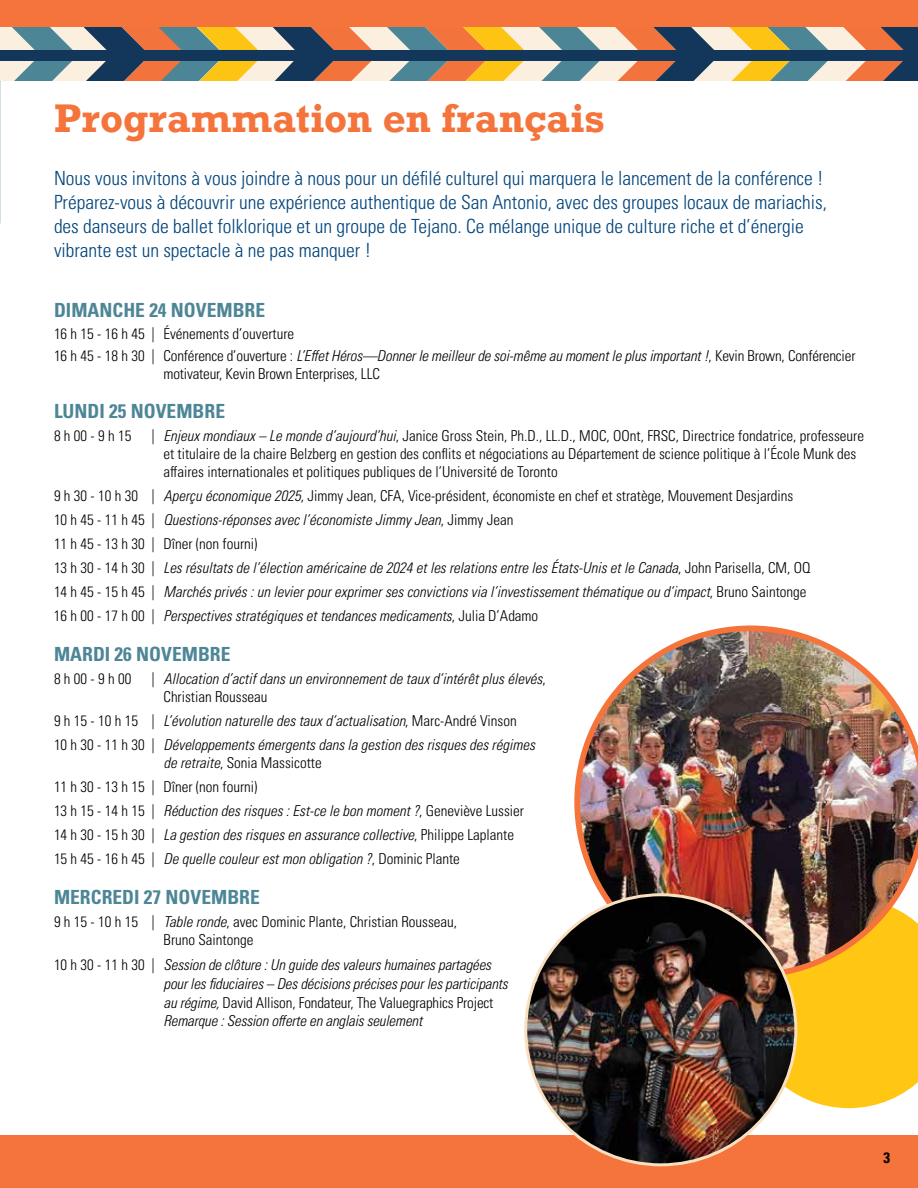
<style>
.page{position:relative;width:918px;height:1188px;background:#fff}
.page>*{position:absolute;margin:0;border:0;box-sizing:border-box;transform-origin:0 0}
.t1{font:700 37.5px "Rockwell";letter-spacing:.005em;color:#f4743c}
.t2{font:300 condensed 19.5px/24px "Univers LT Pro";color:#00447c}
.t3{font:700 condensed 19.5px "Univers LT Pro";color:#4d8696}
.t4{font:italic 300 condensed 15px/24px "Univers LT Pro";color:#000}
.t5{font:300 condensed 15px/24px "Univers LT Pro";color:#000}
.t6{font:700 condensed 15px "Univers LT Pro";color:#fff}
.s1{font-style:italic}
.s2{font-style:normal}
.s3{color:#000}
</style>
<div class="page">
<div style="left:0;top:0;width:918px;height:27px;background:#f4743c"></div>
<svg style="left:772px;top:978px;width:146px;height:130px;background:#feca25"></svg>
<div style="left:0;top:1136px;width:918px;height:52px;background:#f4743c"></div>
<svg style="left:0;top:27px;width:918px;height:54px;background:#ae9c80"></svg>
<div style="left:0;top:50px;width:918px;height:10px;background:#13375b"></div>
<img style="left:574px;top:625px;width:344px;height:353px">
<img style="left:526px;top:895px;width:270px;height:270px;border-radius:135px">
<h1 class="t1" style="left:54px;top:94px;width:552px">Programmation en français</h1>
<p class="t2" style="left:54px;top:165px;width:775px">Nous vous invitons à vous joindre à nous pour un défilé culturel qui marquera le lancement de la conférence !<br>Préparez-vous à découvrir une expérience authentique de San Antonio, avec des groupes locaux de mariachis, des danseurs de ballet folklorique et un groupe de Tejano. Ce mélange unique de culture riche et d’énergie vibrante est un spectacle à ne pas manquer !</p>
<h2 class="t3" style="left:54px;top:298px;width:213px">DIMANCHE 24 NOVEMBRE</h2>
<p class="t5" style="left:54px;top:322px;width:803px;line-height:22.4px">16 h 15 - 16 h 45 | Événements d’ouverture<br>16 h 45 - 18 h 30 | Conférence d’ouverture : <span class="s1">L’Effet Héros—Donner le meilleur de soi-même au moment le plus important !</span>, Kevin Brown, Conférencier</p>
<p class="t5" style="left:164px;top:361px;width:218px">motivateur, Kevin Brown Enterprises, LLC</p>
<h2 class="t3" style="left:54px;top:399px;width:173px">LUNDI 25 NOVEMBRE</h2>
<p class="t5" style="left:54px;top:423px;width:79px">8 h 00 - 9 h 15</p>
<p class="t5" style="left:164px;top:426px;width:702px;line-height:18px;text-indent:-12px">| <span class="s1">Enjeux mondiaux – Le monde d’aujourd’hui</span>, Janice Gross Stein, Ph.D., LL.D., MOC, OOnt, FRSC, Directrice fondatrice, professeure et titulaire de la chaire Belzberg en gestion des conflits et négociations au Département de science politique à l’École Munk des affaires internationales et politiques publiques de l’Université de Toronto</p>
<p class="t4" style="left:54px;top:483px;width:758px"><span class="s2">9 h 30 - 10 h 30 |</span> Aperçu économique 2025<span class="s2">, Jimmy Jean, CFA, Vice-président, économiste en chef et stratège, Mouvement Desjardins<br>10 h 45 - 11 h 45 |</span> Questions-réponses avec l’économiste Jimmy Jean<span class="s2">, Jimmy Jean<br>11 h 45 - 13 h 30 | Dîner (non fourni)<br>13 h 30 - 14 h 30 |</span> Les résultats de l’élection américaine de 2024 et les relations entre les États-Unis et le Canada<span class="s2">, John Parisella, CM, OQ 14 h 45 - 15 h 45 |</span> Marchés privés : un levier pour exprimer ses convictions via l’investissement thématique ou d’impact<span class="s2">, Bruno Saintonge 16 h 00 - 17 h 00 |</span> Perspectives stratégiques et tendances medicaments<span class="s2">, Julia D’Adamo</span></p>
<h2 class="t3" style="left:54px;top:642px;width:178px">MARDI 26 NOVEMBRE</h2>
<p class="t5" style="left:54px;top:666px;width:79px">8 h 00 - 9 h 00</p>
<p class="t4" style="left:164px;top:669px;width:384px;line-height:18px;text-indent:-12px"><span class="s2">|</span> Allocation d’actif dans un environnement de taux d’intérêt plus élevés<span class="s2">,<br>Christian Rousseau</span></p>
<p class="t4" style="left:54px;top:708px;width:482px"><span class="s2">9 h 15 - 10 h 15 |</span> L’évolution naturelle des taux d’actualisation<span class="s2">, Marc-André Vinson<br>10 h 30 - 11 h 30 |</span> Développements émergents dans la gestion des risques des régimes</p>
<p class="t5" style="left:54px;top:750px;width:472px;text-indent:110px"><span class="s1">de retraite</span>, Sonia Massicotte<br>11 h 30 - 13 h 15 | Dîner (non fourni)<br>13 h 15 - 14 h 15 | <span class="s1">Réduction des risques : Est-ce le bon moment ?</span>, Geneviève Lussier 14 h 30 - 15 h 30 | <span class="s1">La gestion des risques en assurance collective</span>, Philippe Laplante 15 h 45 - 16 h 45 | <span class="s1">De quelle couleur est mon obligation ?</span>, Dominic Plante</p>
<h2 class="t3" style="left:54px;top:885px;width:207px">MERCREDI 27 NOVEMBRE</h2>
<p class="t5" style="left:164px;top:912px;width:295px;line-height:18px;text-indent:-110px">9 h 15 - 10 h 15 | <span class="s1">Table ronde</span>, avec Dominic Plante, Christian Rousseau,<br>Bruno Saintonge</p>
<p class="t4" style="left:164px;top:955px;width:346px;line-height:18.8px;text-indent:-110px"><span class="s2">10 h 30 - 11 h 30 |</span> Session de clôture : Un guide des valeurs humaines partagées pour les fiduciaires – Des décisions précises pour les participants au régime, <span class="s2">David Allison, Fondateur, The Valuegraphics Project </span>Remarque : Session offerte en anglais seulement</p>
<p class="t6" style="left:874px;top:1149px;width:18px">3 <span class="s3">3</span></p>
</div>
